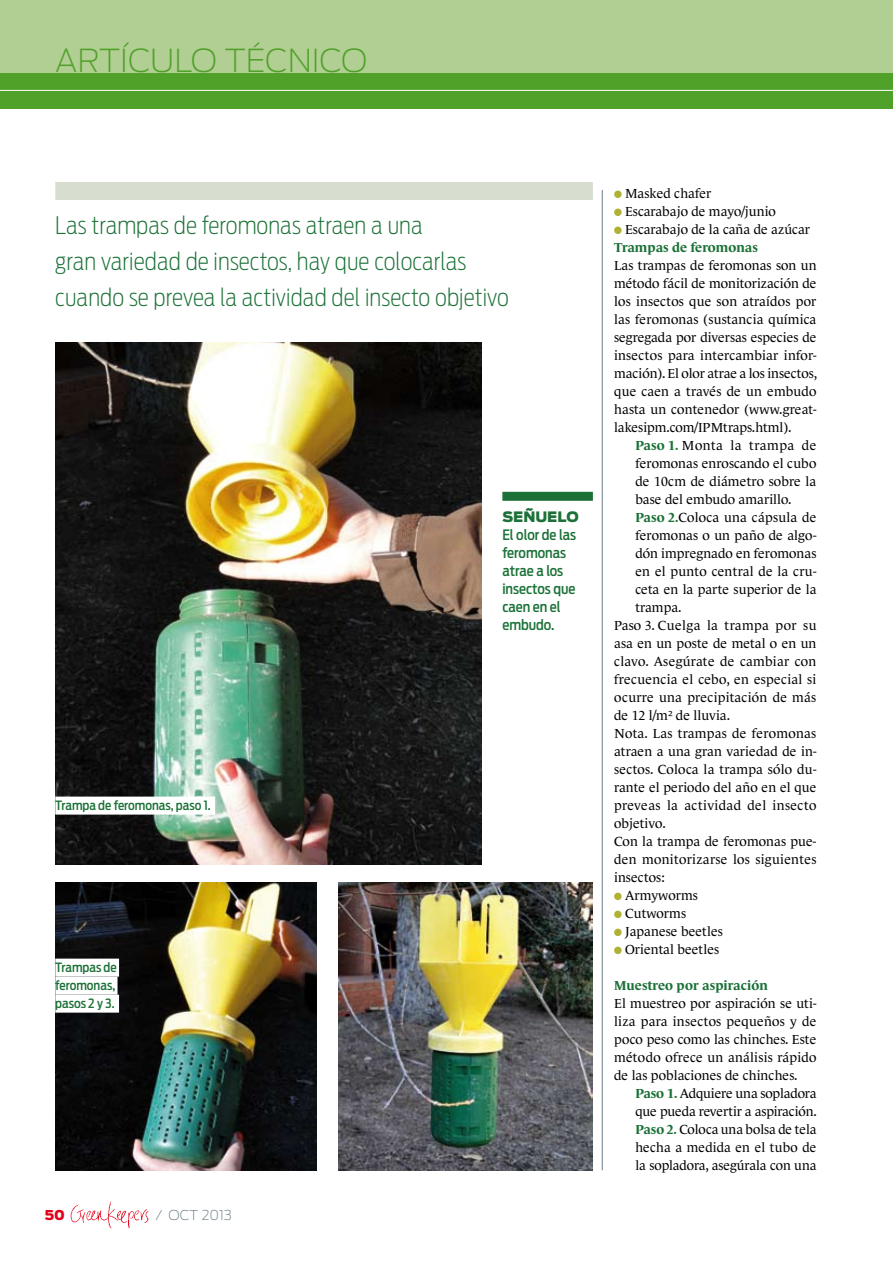
<style>
.page{position:relative;width:893px;height:1263px;background:#fff}
.page>*{position:absolute;margin:0;border:0;box-sizing:border-box;transform-origin:0 0}
.t1{font:200 31.5px "Antenna";color:#50a129}
.t2{font:200 24px/36px "Antenna Cond";letter-spacing:.005em;color:#1b7137}
.t3{font:500 14.25px/18px "Antenna Cond";color:#1b7137}
.t4{font:900 14.25px "Antenna";color:#1b7137}
.t5{font:200 13.5px "Antenna";color:#697c86}
.t6{font:900 13.5px "Antenna";color:#e2001a}
.t7{font:13.35px/18px "Le Monde Journal";letter-spacing:.005em;color:#000;text-align:justify}
.t8{font:13.35px "Le Monde Journal";letter-spacing:.025em;color:#000}
.t9{font:13.35px "Le Monde Journal";letter-spacing:.03em;color:#000}
.t10{font:700 13.35px "Le Monde Journal";letter-spacing:.005em;color:#1b7137}
.t11{font:13.35px "Le Monde Journal";letter-spacing:.04em;color:#000}
.t12{font:500 12.75px/18px "Antenna Cond";color:#1b7137;text-align:justify}
.s1{font-weight:700;color:#1b7137}
</style>
<div class="page">
<img style="left:70px;top:1201px;width:79px;height:28px">
<div style="left:0;top:0;width:893px;height:108px;background:#50a129"></div>
<div style="left:0;top:0;width:893px;height:72px;background:#b1ce93"></div>
<hr style="left:0;top:90px;width:893px;height:1px;background:#fff">
<svg style="left:614px;top:191px;width:8px;height:7px"></svg>
<svg style="left:614px;top:209px;width:8px;height:7px"></svg>
<svg style="left:614px;top:227px;width:8px;height:7px"></svg>
<svg style="left:614px;top:893px;width:8px;height:7px"></svg>
<svg style="left:614px;top:911px;width:8px;height:7px"></svg>
<svg style="left:614px;top:929px;width:8px;height:7px"></svg>
<svg style="left:614px;top:947px;width:8px;height:7px"></svg>
<hr style="left:602px;top:190px;width:1px;height:980px;background:#697c86">
<div style="left:55px;top:182px;width:538px;height:18px;background:#d7ded0"></div>
<img style="left:55px;top:342px;width:426px;height:522px">
<img style="left:55px;top:882px;width:262px;height:288px">
<img style="left:338px;top:882px;width:255px;height:288px">
<div style="left:502px;top:492px;width:91px;height:9px;background:#1b7137"></div>
<div style="left:55px;top:797px;width:160px;height:18px;background:#fff"></div>
<div style="left:55px;top:959px;width:64px;height:18px;background:#fff"></div>
<div style="left:55px;top:977px;width:63px;height:18px;background:#fff"></div>
<div style="left:55px;top:995px;width:64px;height:18px;background:#fff"></div>
<h1 class="t1" style="left:55px;top:42px;width:314px">ARTÍCULO TÉCNICO</h1>
<h2 class="t2" style="left:55px;top:207px;width:455px">Las trampas de feromonas atraen a una<br>gran variedad de insectos, hay que colocarlas cuando se prevea la actividad del insecto objetivo</h2>
<p class="t12" style="left:55px;top:796px;width:157px">Trampa de feromonas, paso 1.</p>
<p class="t12" style="left:55px;top:958px;width:63px">Trampas de feromonas, pasos 2 y 3.</p>
<p class="t6" style="left:45px;top:1207px;width:22px">50</p>
<p class="t5" style="left:156px;top:1207px;width:78px">/ OCT 2013</p>
<p class="t4" style="left:502px;top:508px;width:78px">SEÑUELO</p>
<p class="t3" style="left:502px;top:526px;width:75px">El olor de las feromonas atrae a los insectos que caen en el embudo.</p>
<p class="t7" style="left:625px;top:184px;width:187px;text-align:left">Masked chafer<br>Escarabajo de mayo/junio<br>Escarabajo de la caña de azúcar</p>
<p class="t10" style="left:614px;top:240px;width:145px">Trampas de feromonas</p>
<p class="t7" style="left:614px;top:256px;width:204px">Las trampas de feromonas son un método fácil de monitorización de los insectos que son atraídos por las feromonas (sustancia química segregada por diversas especies de insectos para intercambiar infor&shy;mación). El olor atrae a los insectos, que caen a través de un embudo hasta un contenedor (www.great&shy;lakesipm.com/IPMtraps.html).</p>
<p class="t11" style="left:635px;top:438px;width:182px"><span class="s1">Paso 1.</span> Monta la trampa de</p>
<p class="t7" style="left:635px;top:454px;width:182px">feromonas enroscando el cubo</p>
<p class="t7" style="left:635px;top:472px;width:182px">de 10cm de diámetro sobre la</p>
<p class="t7" style="left:635px;top:490px;width:158px">base del embudo amarillo.</p>
<p class="t7" style="left:635px;top:508px;width:183px"><span class="s1">Paso 2.</span>Coloca una cápsula de</p>
<p class="t7" style="left:635px;top:526px;width:183px">feromonas o un paño de algo-</p>
<p class="t7" style="left:635px;top:544px;width:183px">dón impregnado en feromonas</p>
<p class="t7" style="left:635px;top:562px;width:183px">en el punto central de la cru-</p>
<p class="t7" style="left:635px;top:580px;width:183px">ceta en la parte superior de la</p>
<p class="t7" style="left:635px;top:598px;width:48px">trampa.</p>
<p class="t9" style="left:614px;top:618px;width:204px">Paso 3. Cuelga la trampa por su</p>
<p class="t7" style="left:614px;top:634px;width:204px">asa en un poste de metal o en un</p>
<p class="t8" style="left:614px;top:654px;width:204px">clavo. Asegúrate de cambiar con</p>
<p class="t7" style="left:614px;top:670px;width:204px">frecuencia el cebo, en especial si</p>
<p class="t7" style="left:614px;top:688px;width:204px">ocurre una precipitación de más</p>
<p class="t7" style="left:614px;top:706px;width:117px">de 12 l/m² de lluvia.</p>
<p class="t7" style="left:614px;top:724px;width:204px">Nota. Las trampas de feromonas</p>
<p class="t7" style="left:614px;top:742px;width:204px">atraen a una gran variedad de in-</p>
<p class="t7" style="left:614px;top:760px;width:204px">sectos. Coloca la trampa sólo du-</p>
<p class="t7" style="left:614px;top:778px;width:204px">rante el periodo del año en el que</p>
<p class="t9" style="left:614px;top:798px;width:204px">preveas la actividad del insecto</p>
<p class="t7" style="left:614px;top:814px;width:53px">objetivo.</p>
<p class="t7" style="left:614px;top:832px;width:204px">Con la trampa de feromonas pue-</p>
<p class="t8" style="left:614px;top:852px;width:204px">den monitorizarse los siguientes</p>
<p class="t7" style="left:614px;top:868px;width:52px">insectos:</p>
<p class="t7" style="left:625px;top:886px;width:74px">Armyworms</p>
<p class="t7" style="left:625px;top:904px;width:63px">Cutworms</p>
<p class="t7" style="left:625px;top:922px;width:99px">Japanese beetles</p>
<p class="t7" style="left:625px;top:940px;width:96px">Oriental beetles</p>
<p class="t10" style="left:614px;top:978px;width:155px">Muestreo por aspiración</p>
<p class="t7" style="left:614px;top:994px;width:204px">El muestreo por aspiración se uti&shy;liza para insectos pequeños y de poco peso como las chinches. Este método ofrece un análisis rápido de las poblaciones de chinches.</p>
<p class="t7" style="left:635px;top:1084px;width:183px"><span class="s1">Paso 1.</span> Adquiere una sopladora que pueda revertir a aspiración.<br><span class="s1">Paso 2.</span> Coloca una bolsa de tela hecha a medida en el tubo de la sopladora, asegúrala con una</p>
</div>
